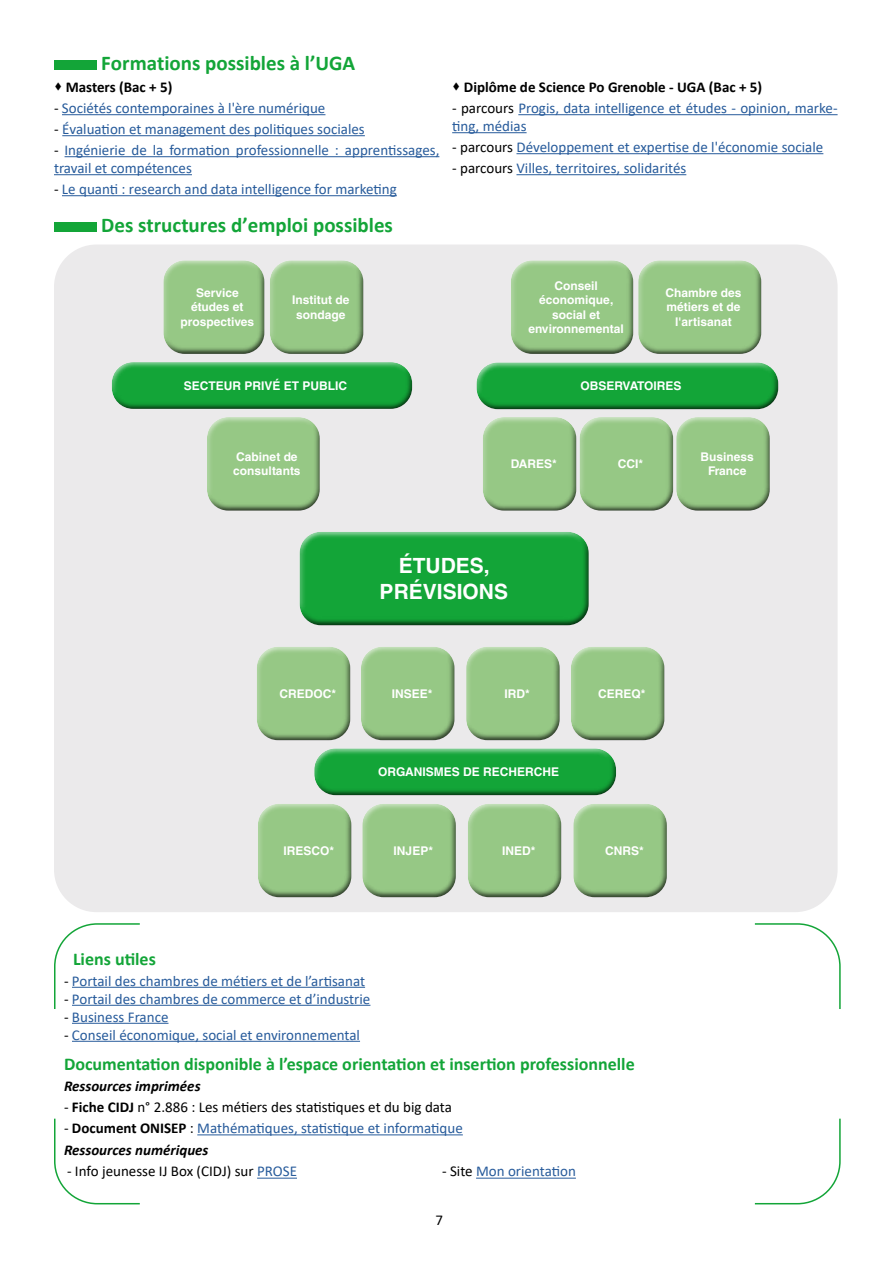
<style>
.page{position:relative;width:893px;height:1263px;background:#fff}
.page>*{position:absolute;margin:0;border:0;box-sizing:border-box;transform-origin:0 0}
.t1{font:700 21px "Calibri";color:#13a538}
.t2{font:700 21px/25.2px "Helvetica LT Std";color:#fff;text-align:center}
.t3{font:700 18px "Calibri";color:#13a538}
.t4{font:15px/18px "Calibri";color:#275b9b}
.t5{font:15px "Calibri";color:#000}
.t6{font:700 15px "Calibri";color:#000}
.t7{font:italic 700 15px "Calibri";color:#000}
.t8{font:700 12px/14.4px "Helvetica LT Std";color:#fff;text-align:center}
.s1{color:#000}
.s2{font-weight:700}
.s3{font-weight:700;color:#000}
.s4{font-weight:700;font-style:italic;color:#000}
.s5{color:#275b9b}
</style>
<div class="page">
<div style="left:54px;top:60px;width:43px;height:10px;background:#13a538"></div>
<hr style="left:62px;top:114px;width:263px;height:1px;background:#275b9b">
<hr style="left:62px;top:135px;width:303px;height:1px;background:#275b9b">
<hr style="left:65px;top:156px;width:374px;height:1px;background:#275b9b">
<hr style="left:54px;top:174px;width:138px;height:1px;background:#275b9b">
<hr style="left:62px;top:195px;width:335px;height:1px;background:#275b9b">
<hr style="left:518px;top:114px;width:320px;height:1px;background:#275b9b">
<hr style="left:452px;top:132px;width:75px;height:1px;background:#275b9b">
<hr style="left:516px;top:153px;width:307px;height:1px;background:#275b9b">
<hr style="left:516px;top:174px;width:170px;height:1px;background:#275b9b">
<div style="left:54px;top:223px;width:43px;height:9px;background:#13a538"></div>
<svg style="left:54px;top:923px;width:787px;height:282px"></svg>
<div style="left:54px;top:244px;width:784px;height:668px;background:#ebeaeb;border-radius:43px"></div>
<div style="left:249px;top:638px;width:102px;height:92px;background:#fff;opacity:.75"></div>
<div style="left:253px;top:650px;width:106px;height:98px;background:#000;opacity:.75"></div>
<div style="left:161px;top:258px;width:104px;height:87px;background:#fff;opacity:.75"></div>
<div style="left:161px;top:264px;width:105px;height:90px;background:#000;opacity:.75"></div>
<div style="left:353px;top:638px;width:103px;height:92px;background:#fff;opacity:.75"></div>
<div style="left:357px;top:651px;width:106px;height:98px;background:#000;opacity:.75"></div>
<div style="left:458px;top:638px;width:102px;height:92px;background:#fff;opacity:.75"></div>
<div style="left:463px;top:651px;width:105px;height:98px;background:#000;opacity:.75"></div>
<div style="left:562px;top:638px;width:103px;height:92px;background:#fff;opacity:.75"></div>
<div style="left:567px;top:651px;width:106px;height:98px;background:#000;opacity:.75"></div>
<div style="left:459px;top:795px;width:103px;height:92px;background:#fff;opacity:.75"></div>
<div style="left:464px;top:808px;width:106px;height:98px;background:#000;opacity:.75"></div>
<div style="left:565px;top:795px;width:103px;height:92px;background:#fff;opacity:.75"></div>
<div style="left:570px;top:808px;width:105px;height:98px;background:#000;opacity:.75"></div>
<div style="left:354px;top:795px;width:103px;height:92px;background:#fff;opacity:.75"></div>
<div style="left:359px;top:808px;width:105px;height:98px;background:#000;opacity:.75"></div>
<div style="left:267px;top:258px;width:97px;height:87px;background:#fff;opacity:.75"></div>
<div style="left:267px;top:264px;width:98px;height:91px;background:#000;opacity:.75"></div>
<div style="left:250px;top:795px;width:102px;height:92px;background:#fff;opacity:.75"></div>
<div style="left:254px;top:808px;width:106px;height:98px;background:#000;opacity:.75"></div>
<div style="left:204px;top:414px;width:116px;height:87px;background:#fff;opacity:.75"></div>
<div style="left:204px;top:421px;width:117px;height:91px;background:#000;opacity:.75"></div>
<div style="left:312px;top:747px;width:304px;height:39px;background:#fff;opacity:.75"></div>
<div style="left:312px;top:752px;width:304px;height:44px;background:#000;opacity:.75"></div>
<div style="left:473px;top:361px;width:306px;height:38px;background:#fff;opacity:.75"></div>
<div style="left:473px;top:367px;width:306px;height:43px;background:#000;opacity:.75"></div>
<div style="left:109px;top:360px;width:303px;height:40px;background:#fff;opacity:.75"></div>
<div style="left:109px;top:366px;width:303px;height:44px;background:#000;opacity:.75"></div>
<div style="left:296px;top:530px;width:293px;height:85px;background:#fff;opacity:.75"></div>
<div style="left:296px;top:536px;width:294px;height:90px;background:#000;opacity:.75"></div>
<div style="left:475px;top:408px;width:102px;height:93px;background:#fff;opacity:.75"></div>
<div style="left:479px;top:421px;width:106px;height:97px;background:#000;opacity:.75"></div>
<div style="left:572px;top:409px;width:102px;height:92px;background:#fff;opacity:.75"></div>
<div style="left:576px;top:421px;width:106px;height:98px;background:#000;opacity:.75"></div>
<div style="left:674px;top:414px;width:97px;height:88px;background:#fff;opacity:.75"></div>
<div style="left:674px;top:421px;width:97px;height:91px;background:#000;opacity:.75"></div>
<div style="left:509px;top:258px;width:125px;height:87px;background:#fff;opacity:.75"></div>
<div style="left:509px;top:264px;width:127px;height:90px;background:#000;opacity:.75"></div>
<div style="left:635px;top:258px;width:126px;height:86px;background:#fff;opacity:.75"></div>
<div style="left:635px;top:264px;width:126px;height:91px;background:#000;opacity:.75"></div>
<h1 class="t1" style="left:101px;top:48px;width:256px">Formations possibles à l’UGA</h1>
<p class="t6" style="left:54px;top:76px;width:120px">• Masters (Bac + 5)</p>
<p class="t4" style="left:54px;top:99px;width:273px"><span class="s1">-</span> Sociétés contemporaines à l'ère numérique</p>
<p class="t4" style="left:54px;top:120px;width:312px"><span class="s1">-</span> Évaluation et management des politiques sociales</p>
<p class="t4" style="left:54px;top:141px;width:387px"><span class="s1">-</span> Ingénierie de la formation professionnelle : apprentissages, travail et compétences</p>
<p class="t4" style="left:54px;top:180px;width:344px"><span class="s1">-</span> Le quanti : research and data intelligence for marketing</p>
<h1 class="t1" style="left:101px;top:210px;width:293px">Des structures d’emploi possibles</h1>
<p class="t6" style="left:452px;top:76px;width:312px">• Diplôme de Science Po Grenoble - UGA (Bac + 5)</p>
<p class="t4" style="left:452px;top:99px;width:387px"><span class="s1">- parcours</span> Progis, data intelligence et études - opinion, marke&shy;ting, médias</p>
<p class="t4" style="left:452px;top:138px;width:373px"><span class="s1">- parcours</span> Développement et expertise de l'économie sociale</p>
<p class="t4" style="left:452px;top:159px;width:236px"><span class="s1">- parcours</span> Villes, territoires, solidarités</p>
<p class="t8" style="left:181px;top:285px;width:75px">Service études et prospectives</p>
<p class="t8" style="left:292px;top:293px;width:59px">Institut de sondage</p>
<p class="t8" style="left:528px;top:278px;width:97px">Conseil économique, social et environnemental</p>
<p class="t8" style="left:666px;top:285px;width:77px">Chambre des métiers et de l'artisanat</p>
<p class="t8" style="left:184px;top:378px;width:165px">SECTEUR PRIVÉ ET PUBLIC</p>
<p class="t8" style="left:581px;top:378px;width:102px">OBSERVATOIRES</p>
<p class="t8" style="left:233px;top:449px;width:69px;text-align:left">Cabinet de consultants</p>
<p class="t8" style="left:511px;top:456px;width:48px">DARES*</p>
<p class="t8" style="left:618px;top:456px;width:27px">CCI*</p>
<p class="t8" style="left:701px;top:449px;width:55px">Business<br>France</p>
<h1 class="t2" style="left:380px;top:553px;width:130px">ÉTUDES,<br>PRÉVISIONS</h1>
<p class="t8" style="left:279px;top:686px;width:58px">CREDOC*</p>
<p class="t8" style="left:392px;top:686px;width:42px">INSEE*</p>
<p class="t8" style="left:504px;top:686px;width:27px">IRD*</p>
<p class="t8" style="left:598px;top:686px;width:49px">CEREQ*</p>
<p class="t8" style="left:378px;top:764px;width:182px">ORGANISMES DE RECHERCHE</p>
<p class="t8" style="left:284px;top:843px;width:52px">IRESCO*</p>
<p class="t8" style="left:394px;top:843px;width:41px">INJEP*</p>
<p class="t8" style="left:502px;top:843px;width:35px">INED*</p>
<p class="t8" style="left:605px;top:843px;width:40px">CNRS*</p>
<p class="t3" style="left:73px;top:946px;width:84px">Liens utiles</p>
<p class="t4" style="left:64px;top:971px;width:303px"><span class="s1">-</span> Portail des chambres de métiers et de l’artisanat</p>
<p class="t4" style="left:64px;top:989px;width:308px"><span class="s1">-</span> Portail des chambres de commerce et d’industrie</p>
<p class="t4" style="left:64px;top:1007px;width:106px"><span class="s1">-</span> Business France</p>
<p class="t4" style="left:64px;top:1025px;width:298px"><span class="s1">-</span> Conseil économique, social et environnemental</p>
<p class="t3" style="left:64px;top:1051px;width:572px">Documentation disponible à l’espace orientation et insertion professionnelle</p>
<p class="t7" style="left:64px;top:1075px;width:138px">Ressources imprimées</p>
<p class="t5" style="left:64px;top:1097px;width:389px">- <span class="s2">Fiche CIDJ</span> n° 2.886 : Les métiers des statistiques et du big data</p>
<p class="t4" style="left:64px;top:1117px;width:400px;line-height:22.2px"><span class="s1">-</span> <span class="s3">Document ONISEP</span> <span class="s1">:</span> Mathématiques, statistique et informatique<br><span class="s4">Ressources numériques</span></p>
<p class="t5" style="left:67px;top:1161px;width:231px">- Info jeunesse IJ Box (CIDJ) sur <span class="s5">PROSE</span></p>
<p class="t4" style="left:442px;top:1162px;width:135px"><span class="s1">- Site</span> Mon orientation</p>
<p class="t5" style="left:435px;top:1210px;width:9px">7</p>
</div>
